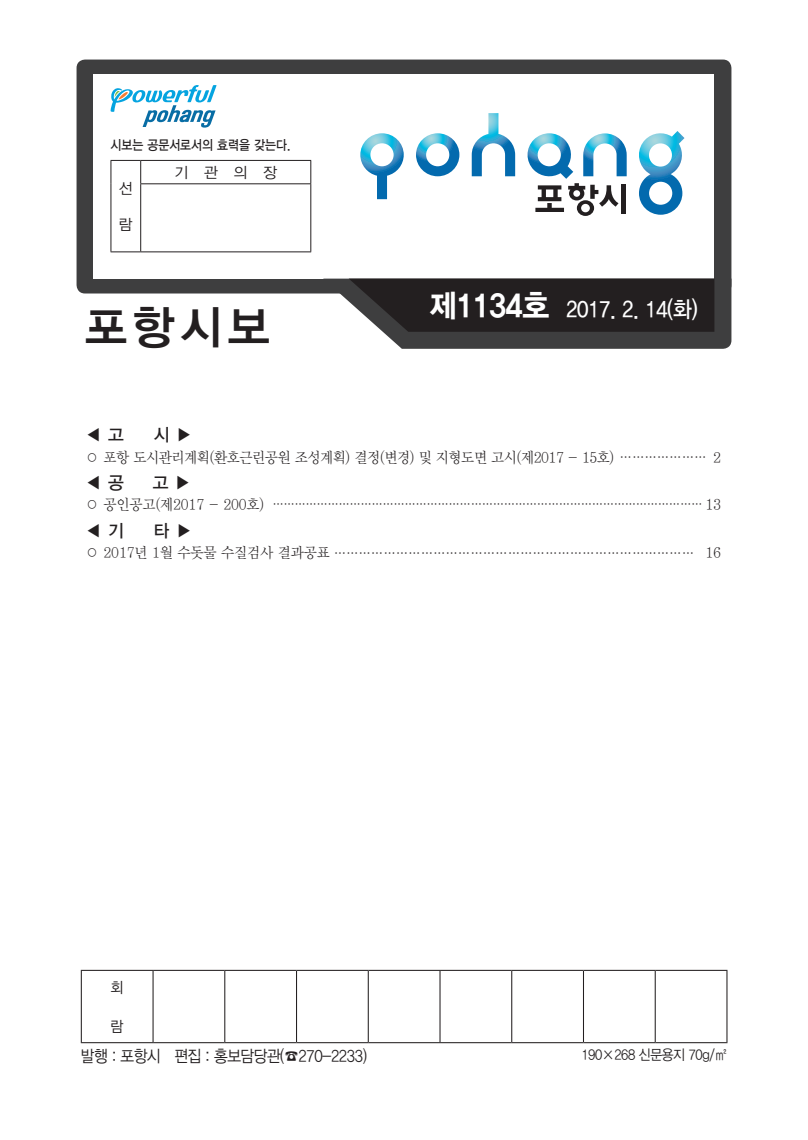
<style>
.page{position:relative;width:808px;height:1140px;background:#fff}
.page>*{position:absolute;margin:0;border:0;box-sizing:border-box;transform-origin:0 0}
.t1{font:45.75px "YDIYGO340";color:#231f20}
.t2{font:22.5px "YDIYGO330";letter-spacing:-.02em;color:#fff;scale:.9 1}
.t3{font:18px "YDIYGO330";color:#231f20;scale:.95 1}
.t4{font:17.7px "YDIYGO330";color:#231f20}
.t5{font:16.5px "YDIYGO320";letter-spacing:-.03em;color:#231f20;scale:.9 1}
.t6{font:15px "YDIY Mj O320";letter-spacing:-.03em;color:#231f20;scale:.93 1}
.t7{font:15px "YDIYGO320";color:#231f20}
.t8{font:15px "YDIYGO320";color:#231f20;scale:.95 1}
.t9{font:14.25px "YDIYGO320";letter-spacing:-.03em;color:#231f20;scale:.9 1}
.t10{font:13.5px "YDIY Mj O320";color:#231f20;scale:.85 1}
.t11{font:13.5px "YDIYGO330";color:#231f20;scale:.88 1}
.t12{font:13.2px "YDIY Mj O320";color:#231f20;scale:.95 1}
.s1{font-family:"YDIYGO350";font-size:31.5px}
.s2{font-size:14.7px}
.s3{font-size:13.2px}
.s4{font-size:15px}
</style>
<div class="page">
<div style="left:77px;top:60px;width:654px;height:233px;background:#3e3e3f;border-radius:9px"></div>
<div style="left:94px;top:74px;width:620px;height:205px;background:#fff"></div>
<svg style="left:323px;top:279px;width:408px;height:70px;background:#3f3d3e"></svg>
<hr style="left:111px;top:160px;width:30px;height:1px;background:#231f20">
<svg style="left:111px;top:161px;width:1px;height:23px"></svg>
<hr style="left:141px;top:160px;width:170px;height:1px;background:#231f20">
<svg style="left:140px;top:161px;width:1px;height:22px"></svg>
<svg style="left:310px;top:161px;width:1px;height:22px"></svg>
<hr style="left:111px;top:184px;width:1px;height:67px;background:#231f20">
<hr style="left:140px;top:183px;width:171px;height:1px;background:#231f20">
<hr style="left:140px;top:184px;width:1px;height:67px;background:#231f20">
<hr style="left:310px;top:184px;width:1px;height:67px;background:#231f20">
<hr style="left:111px;top:251px;width:30px;height:1px;background:#231f20">
<hr style="left:141px;top:251px;width:170px;height:1px;background:#231f20">
<svg style="left:416px;top:133px;width:43px;height:43px"></svg>
<svg style="left:360px;top:133px;width:44px;height:66px"></svg>
<svg style="left:472px;top:113px;width:43px;height:63px"></svg>
<svg style="left:639px;top:131px;width:45px;height:84px"></svg>
<svg style="left:527px;top:133px;width:100px;height:83px"></svg>
<hr style="left:81px;top:969px;width:72px;height:1px;background:#231f20">
<hr style="left:81px;top:970px;width:1px;height:72px;background:#231f20">
<hr style="left:153px;top:969px;width:72px;height:1px;background:#231f20">
<hr style="left:153px;top:970px;width:1px;height:72px;background:#231f20">
<hr style="left:225px;top:969px;width:71px;height:1px;background:#231f20">
<hr style="left:224px;top:970px;width:1px;height:72px;background:#231f20">
<hr style="left:296px;top:969px;width:72px;height:1px;background:#231f20">
<hr style="left:296px;top:970px;width:1px;height:72px;background:#231f20">
<hr style="left:368px;top:969px;width:72px;height:1px;background:#231f20">
<hr style="left:368px;top:970px;width:1px;height:72px;background:#231f20">
<hr style="left:440px;top:969px;width:72px;height:1px;background:#231f20">
<hr style="left:439px;top:970px;width:1px;height:72px;background:#231f20">
<hr style="left:512px;top:969px;width:71px;height:1px;background:#231f20">
<hr style="left:511px;top:970px;width:1px;height:72px;background:#231f20">
<hr style="left:583px;top:969px;width:72px;height:1px;background:#231f20">
<hr style="left:583px;top:970px;width:1px;height:72px;background:#231f20">
<hr style="left:655px;top:969px;width:72px;height:1px;background:#231f20">
<hr style="left:655px;top:970px;width:1px;height:72px;background:#231f20">
<hr style="left:726px;top:970px;width:1px;height:72px;background:#231f20">
<hr style="left:81px;top:1042px;width:72px;height:1px;background:#231f20">
<hr style="left:153px;top:1042px;width:72px;height:1px;background:#231f20">
<hr style="left:225px;top:1042px;width:71px;height:1px;background:#231f20">
<hr style="left:296px;top:1042px;width:72px;height:1px;background:#231f20">
<hr style="left:368px;top:1042px;width:72px;height:1px;background:#231f20">
<hr style="left:440px;top:1042px;width:72px;height:1px;background:#231f20">
<hr style="left:512px;top:1042px;width:71px;height:1px;background:#231f20">
<hr style="left:583px;top:1042px;width:72px;height:1px;background:#231f20">
<hr style="left:655px;top:1042px;width:72px;height:1px;background:#231f20">
<svg style="left:111px;top:85px;width:106px;height:43px"></svg>
<p class="t11" style="left:111px;top:137px;width:206px">시보는 공문서로서의 효력을 갖는다.</p>
<p class="t7" style="left:119px;top:180px;width:15px">선</p>
<p class="t7" style="left:119px;top:216px;width:15px">람</p>
<p class="t7" style="left:174px;top:164px;width:104px">기 관 의 장</p>
<h1 class="t1" style="left:85px;top:300px;width:186px">포항시보</h1>
<h2 class="t2" style="left:429px;top:296px;width:300px"><span class="s1">제1134호</span> 2017. 2. 14(화)</h2>
<h3 class="t4" style="left:85px;top:424px;width:40px">◀ 고</h3>
<h3 class="t4" style="left:154px;top:424px;width:40px">시 ▶</h3>
<p class="t6" style="left:85px;top:450px;width:685px"><span class="s2">○</span> 포항 도시관리계획(환호근린공원 조성계획) 결정(변경) 및 지형도면 고시(제2017 - 15호) <span class="s3">…………………</span> <span class="s2">2</span></p>
<h3 class="t3" style="left:85px;top:473px;width:42px">◀ 공</h3>
<h3 class="t3" style="left:153px;top:473px;width:42px">고 ▶</h3>
<p class="t10" style="left:85px;top:497px;width:750px"><span class="s4">○ 공인공고(제2017 - 200호)</span> ……………………………………………………………………………………………………… <span class="s4">13</span></p>
<h3 class="t4" style="left:85px;top:521px;width:40px">◀ 기</h3>
<h3 class="t4" style="left:154px;top:521px;width:40px">타 ▶</h3>
<p class="t12" style="left:85px;top:546px;width:671px"><span class="s2">○ 2017년 1월 수돗물 수질검사 결과공표</span> …………………………………………………………………………… <span class="s2">16</span></p>
<p class="t8" style="left:111px;top:978px;width:15px">회</p>
<p class="t8" style="left:111px;top:1017px;width:15px">람</p>
<p class="t5" style="left:81px;top:1047px;width:319px">발행 : 포항시 편집 : 홍보담당관(☎270-2233)</p>
<p class="t9" style="left:581px;top:1047px;width:163px">190×268 신문용지 70g/㎡</p>
</div>
